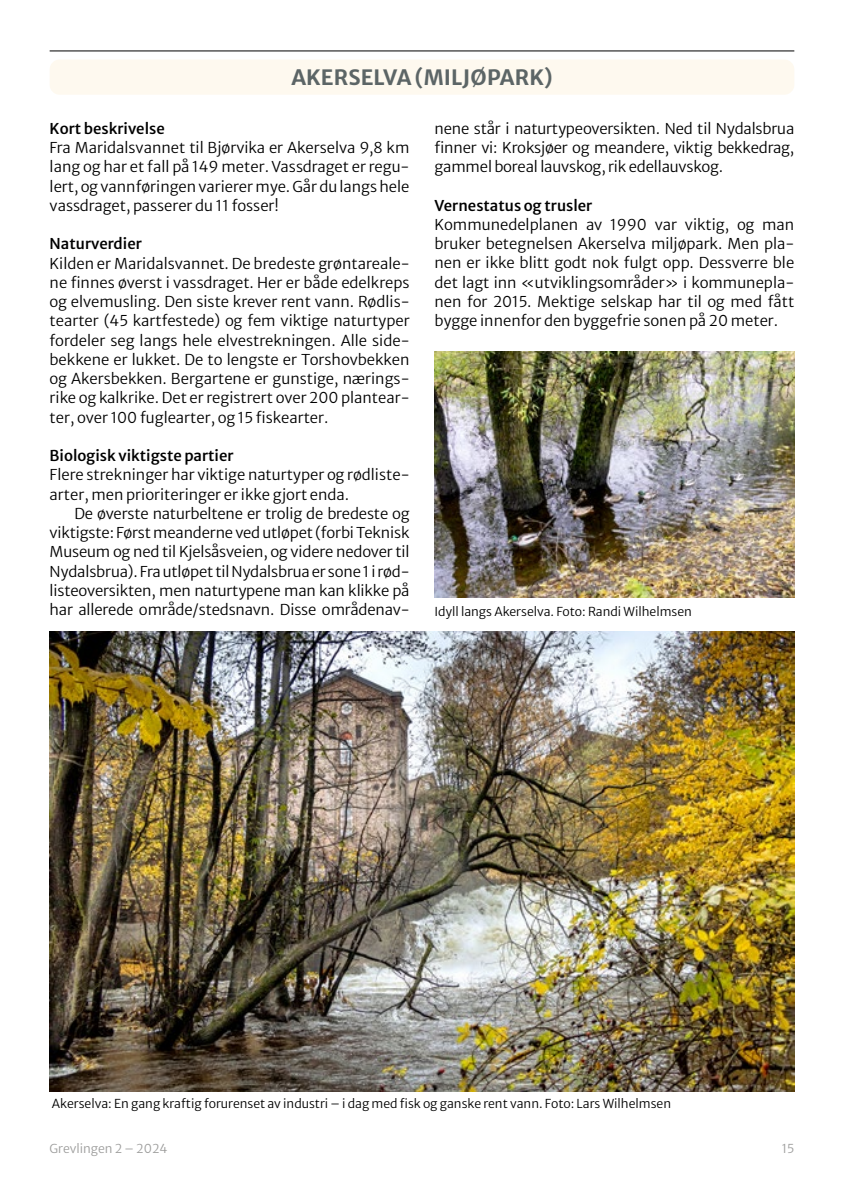
<style>
.page{position:relative;width:844px;height:1191px;background:#fff}
.page>*{position:absolute;margin:0;border:0;box-sizing:border-box;transform-origin:0 0}
.t1{font:700 21px "Merriweather Sans";letter-spacing:.005em;color:#5c6566}
.t2{font:300 14.88px/19.2px "Merriweather Sans";color:#000;text-align:justify}
.t3{font:500 14.88px "Merriweather Sans";color:#000}
.t4{font:300 12.25px "Merriweather Sans";color:#000}
.t5{font:300 12.25px "Merriweather Sans";color:#9d9d9c}
</style>
<div class="page">
<hr style="left:50px;top:50px;width:744px;height:1px;background:#000">
<div style="left:50px;top:60px;width:744px;height:35px;background:#fef9ef;border-radius:10px"></div>
<img style="left:50px;top:631px;width:744px;height:460px">
<img style="left:434px;top:351px;width:360px;height:247px">
<h1 class="t1" style="left:291px;top:59px;width:263px">AKERSELVA (MILJØPARK)</h1>
<p class="t3" style="left:50px;top:119px;width:117px">Kort beskrivelse</p>
<p class="t2" style="left:50px;top:138px;width:361px">Fra Maridalsvannet til Bjørvika er Akerselva 9,8 km lang og har et fall på 149 meter. Vassdraget er regu&shy;lert, og vannføringen varierer mye. Går du langs hele vassdraget, passerer du 11 fosser!</p>
<p class="t3" style="left:50px;top:235px;width:94px">Naturverdier</p>
<p class="t2" style="left:50px;top:254px;width:361px">Kilden er Maridalsvannet. De bredeste grøntareale&shy;ne finnes øverst i vassdraget. Her er både edelkreps og elvemusling. Den siste krever rent vann. Rødlis&shy;tearter (45 kartfestede) og fem viktige naturtyper fordeler seg langs hele elvestrekningen. Alle side&shy;bekkene er lukket. De to lengste er Torshovbekken og Akersbekken. Bergartene er gunstige, nærings&shy;rike og kalkrike. Det er registrert over 200 plantear&shy;ter, over 100 fuglearter, og 15 fiskearter.</p>
<p class="t3" style="left:50px;top:447px;width:185px">Biologisk viktigste partier</p>
<p class="t2" style="left:50px;top:465px;width:361px">Flere strekninger har viktige naturtyper og rødliste&shy;arter, men prioriteringer er ikke gjort enda.</p>
<p class="t2" style="left:50px;top:504px;width:361px;text-indent:25px">De øverste naturbeltene er trolig de bredeste og viktigste: Først meanderne ved utløpet (forbi Teknisk Museum og ned til Kjelsåsveien, og videre nedover til Nydalsbrua). Fra utløpet til Nydalsbrua er sone 1 i rød&shy;listeoversikten, men naturtypene man kan klikke på har allerede område/stedsnavn. Disse områdenav-</p>
<p class="t2" style="left:434px;top:119px;width:361px">nene står i naturtypeoversikten. Ned til Nydalsbrua finner vi: Kroksjøer og meandere, viktig bekkedrag, gammel boreal lauvskog, rik edellauvskog.</p>
<p class="t3" style="left:434px;top:196px;width:159px">Vernestatus og trusler</p>
<p class="t2" style="left:434px;top:215px;width:361px">Kommunedelplanen av 1990 var viktig, og man bruker betegnelsen Akerselva miljøpark. Men pla&shy;nen er ikke blitt godt nok fulgt opp. Dessverre ble det lagt inn «utviklingsområder» i kommunepla&shy;nen for 2015. Mektige selskap har til og med fått bygge innenfor den byggefrie sonen på 20 meter.</p>
<p class="t4" style="left:434px;top:604px;width:259px">Idyll langs Akerselva. Foto: Randi Wilhelmsen</p>
<p class="t4" style="left:52px;top:1093px;width:620px">Akerselva: En gang kraftig forurenset av industri – i dag med fisk og ganske rent vann. Foto: Lars Wilhelmsen</p>
<p class="t5" style="left:50px;top:1143px;width:119px">Grevlingen 2 – 2024</p>
<p class="t5" style="left:781px;top:1141px;width:14px">15</p>
</div>
